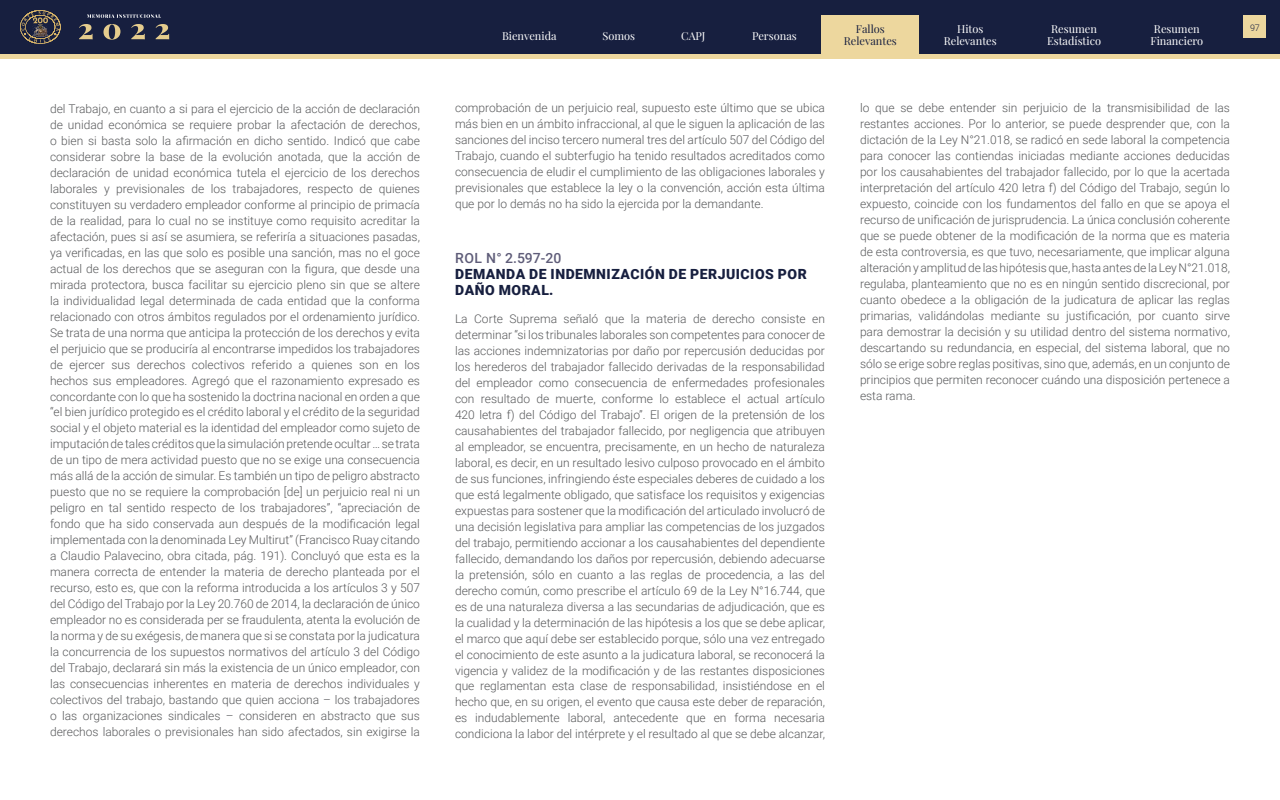
<style>
.page{position:relative;width:1280px;height:800px;background:#fff}
.page>*{position:absolute;margin:0;border:0;box-sizing:border-box;transform-origin:0 0}
.t1{font:900 14px/16px "Roboto";letter-spacing:.035em;color:#171f3f}
.t2{font:500 14px "Roboto";color:#5f5d79}
.t3{font:300 12px/16px "Roboto";color:#58595b;text-align:justify}
.t4{font:11px/12px "Playfair Display";color:#fff;text-align:center}
.t5{font:11px "Playfair Display";color:#171f3f}
.t6{font:300 9px "Roboto";color:#171f3f}
</style>
<div class="page">
<div style="left:0;top:0;width:1280px;height:54px;background:#171f3f"></div>
<div style="left:0;top:54px;width:1280px;height:5px;background:#edd79e"></div>
<div style="left:1244px;top:16px;width:22px;height:22px;background:#edd79e"></div>
<div style="left:822px;top:16px;width:97px;height:43px;background:#edd79e"></div>
<svg style="left:79px;top:24px;width:90px;height:16px"></svg>
<svg style="left:87px;top:14px;width:74px;height:4px"></svg>
<svg style="left:20px;top:10px;width:41px;height:34px"></svg>
<p class="t5" style="left:856px;top:20px;width:30px">Fallos</p>
<p class="t6" style="left:1250px;top:21px;width:11px">97</p>
<p class="t5" style="left:844px;top:32px;width:54px">Relevantes</p>
<p class="t4" style="left:944px;top:22px;width:54px">Hitos<br>Relevantes</p>
<p class="t4" style="left:1150px;top:22px;width:54px">Resumen<br>Financiero</p>
<p class="t4" style="left:502px;top:29px;width:56px">Bienvenida</p>
<p class="t4" style="left:602px;top:29px;width:34px">Somos</p>
<p class="t4" style="left:681px;top:29px;width:26px">CAPJ</p>
<p class="t4" style="left:1047px;top:22px;width:56px">Resumen<br>Estadístico</p>
<p class="t4" style="left:752px;top:29px;width:46px">Personas</p>
<p class="t3" style="left:50px;top:100px;width:372px">del Trabajo, en cuanto a si para el ejercicio de la acción de declaración de unidad económica se requiere probar la afectación de derechos, o bien si basta solo la afirmación en dicho sentido. Indicó que cabe considerar sobre la base de la evolución anotada, que la acción de declaración de unidad económica tutela el ejercicio de los derechos laborales y previsionales de los trabajadores, respecto de quienes constituyen su verdadero empleador conforme al principio de primacía de la realidad, para lo cual no se instituye como requisito acreditar la afectación, pues si así se asumiera, se referiría a situaciones pasadas, ya verificadas, en las que solo es posible una sanción, mas no el goce actual de los derechos que se aseguran con la figura, que desde una mirada protectora, busca facilitar su ejercicio pleno sin que se altere la individualidad legal determinada de cada entidad que la conforma relacionado con otros ámbitos regulados por el ordenamiento jurídico.<br>Se trata de una norma que anticipa la protección de los derechos y evita el perjuicio que se produciría al encontrarse impedidos los trabajadores de ejercer sus derechos colectivos referido a quienes son en los hechos sus empleadores. Agregó que el razonamiento expresado es concordante con lo que ha sostenido la doctrina nacional en orden a que “el bien jurídico protegido es el crédito laboral y el crédito de la seguridad social y el objeto material es la identidad del empleador como sujeto de imputación de tales créditos que la simulación pretende ocultar … se trata de un tipo de mera actividad puesto que no se exige una consecuencia más allá de la acción de simular. Es también un tipo de peligro abstracto puesto que no se requiere la comprobación [de] un perjuicio real ni un peligro en tal sentido respecto de los trabajadores”, “apreciación de fondo que ha sido conservada aun después de la modificación legal implementada con la denominada Ley Multirut” (Francisco Ruay citando a Claudio Palavecino, obra citada, pág. 191). Concluyó que esta es la manera correcta de entender la materia de derecho planteada por el recurso, esto es, que con la reforma introducida a los artículos 3 y 507 del Código del Trabajo por la Ley 20.760 de 2014, la declaración de único empleador no es considerada per se fraudulenta, atenta la evolución de la norma y de su exégesis, de manera que si se constata por la judicatura la concurrencia de los supuestos normativos del artículo 3 del Código del Trabajo, declarará sin más la existencia de un único empleador, con las consecuencias inherentes en materia de derechos individuales y colectivos del trabajo, bastando que quien acciona – los trabajadores o las organizaciones sindicales – consideren en abstracto que sus derechos laborales o previsionales han sido afectados, sin exigirse la</p>
<p class="t3" style="left:455px;top:100px;width:372px">comprobación de un perjuicio real, supuesto este último que se ubica más bien en un ámbito infraccional, al que le siguen la aplicación de las sanciones del inciso tercero numeral tres del artículo 507 del Código del Trabajo, cuando el subterfugio ha tenido resultados acreditados como consecuencia de eludir el cumplimiento de las obligaciones laborales y previsionales que establece la ley o la convención, acción esta última que por lo demás no ha sido la ejercida por la demandante.</p>
<p class="t2" style="left:455px;top:248px;width:108px">ROL N° 2.597-20</p>
<p class="t1" style="left:455px;top:266px;width:353px">DEMANDA DE INDEMNIZACIÓN DE PERJUICIOS POR<br>DAÑO MORAL.</p>
<p class="t3" style="left:455px;top:310px;width:372px">La Corte Suprema señaló que la materia de derecho consiste en determinar “si los tribunales laborales son competentes para conocer de las acciones indemnizatorias por daño por repercusión deducidas por los herederos del trabajador fallecido derivadas de la responsabilidad del empleador como consecuencia de enfermedades profesionales con resultado de muerte, conforme lo establece el actual artículo 420 letra f) del Código del Trabajo”. El origen de la pretensión de los causahabientes del trabajador fallecido, por negligencia que atribuyen al empleador, se encuentra, precisamente, en un hecho de naturaleza laboral, es decir, en un resultado lesivo culposo provocado en el ámbito de sus funciones, infringiendo éste especiales deberes de cuidado a los que está legalmente obligado, que satisface los requisitos y exigencias expuestas para sostener que la modificación del articulado involucró de una decisión legislativa para ampliar las competencias de los juzgados del trabajo, permitiendo accionar a los causahabientes del dependiente fallecido, demandando los daños por repercusión, debiendo adecuarse la pretensión, sólo en cuanto a las reglas de procedencia, a las del derecho común, como prescribe el artículo 69 de la Ley N°16.744, que es de una naturaleza diversa a las secundarias de adjudicación, que es la cualidad y la determinación de las hipótesis a los que se debe aplicar, el marco que aquí debe ser establecido porque, sólo una vez entregado el conocimiento de este asunto a la judicatura laboral, se reconocerá la vigencia y validez de la modificación y de las restantes disposiciones que reglamentan esta clase de responsabilidad, insistiéndose en el hecho que, en su origen, el evento que causa este deber de reparación, es indudablemente laboral, antecedente que en forma necesaria condiciona la labor del intérprete y el resultado al que se debe alcanzar,</p>
<p class="t3" style="left:860px;top:100px;width:372px">lo que se debe entender sin perjuicio de la transmisibilidad de las restantes acciones. Por lo anterior, se puede desprender que, con la dictación de la Ley N°21.018, se radicó en sede laboral la competencia para conocer las contiendas iniciadas mediante acciones deducidas por los causahabientes del trabajador fallecido, por lo que la acertada interpretación del artículo 420 letra f) del Código del Trabajo, según lo expuesto, coincide con los fundamentos del fallo en que se apoya el recurso de unificación de jurisprudencia. La única conclusión coherente que se puede obtener de la modificación de la norma que es materia de esta controversia, es que tuvo, necesariamente, que implicar alguna alteración y amplitud de las hipótesis que, hasta antes de la Ley N°21.018, regulaba, planteamiento que no es en ningún sentido discrecional, por cuanto obedece a la obligación de la judicatura de aplicar las reglas primarias, validándolas mediante su justificación, por cuanto sirve para demostrar la decisión y su utilidad dentro del sistema normativo, descartando su redundancia, en especial, del sistema laboral, que no sólo se erige sobre reglas positivas, sino que, además, en un conjunto de principios que permiten reconocer cuándo una disposición pertenece a esta rama.</p>
</div>
